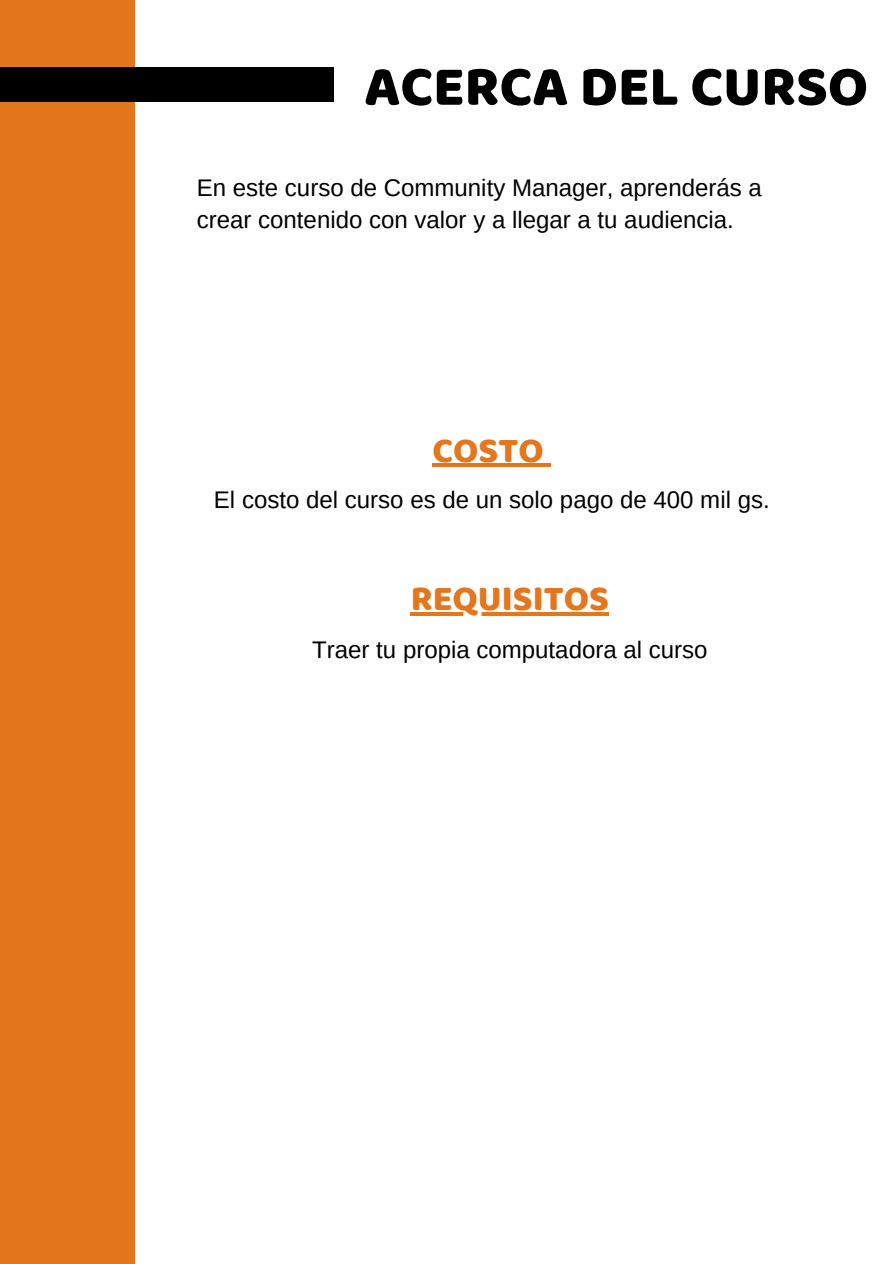
<style>
.page{position:relative;width:894px;height:1264px;background:#fff}
.page>*{position:absolute;margin:0;border:0;box-sizing:border-box;transform-origin:0 0}
.t1{font:57.3px "Baloo";color:#000}
.t2{font:36px "Baloo";color:#e4771e}
.t3{font:24px/32.7px "Arimo";color:#000}
</style>
<div class="page">
<div style="left:0;top:0;width:134px;height:1263px;background:#e4771e"></div>
<div style="left:0;top:68px;width:333px;height:34px;background:#000"></div>
<hr style="left:432px;top:463px;width:111px;height:3px;background:#e4771e">
<svg style="left:543px;top:463px;width:8px;height:3px"></svg>
<hr style="left:410px;top:612px;width:198px;height:3px;background:#e4771e">
<h1 class="t1" style="left:364px;top:51px;width:505px">ACERCA DEL CURSO</h1>
<p class="t3" style="left:197px;top:171px;width:566px">En este curso de Community Manager, aprenderás a crear contenido con valor y a llegar a tu audiencia.</p>
<h2 class="t2" style="left:432px;top:428px;width:113px">COSTO</h2>
<p class="t3" style="left:214px;top:483px;width:557px">El costo del curso es de un solo pago de 400 mil gs.</p>
<h2 class="t2" style="left:410px;top:576px;width:200px">REQUISITOS</h2>
<p class="t3" style="left:312px;top:633px;width:397px">Traer tu propia computadora al curso</p>
</div>
